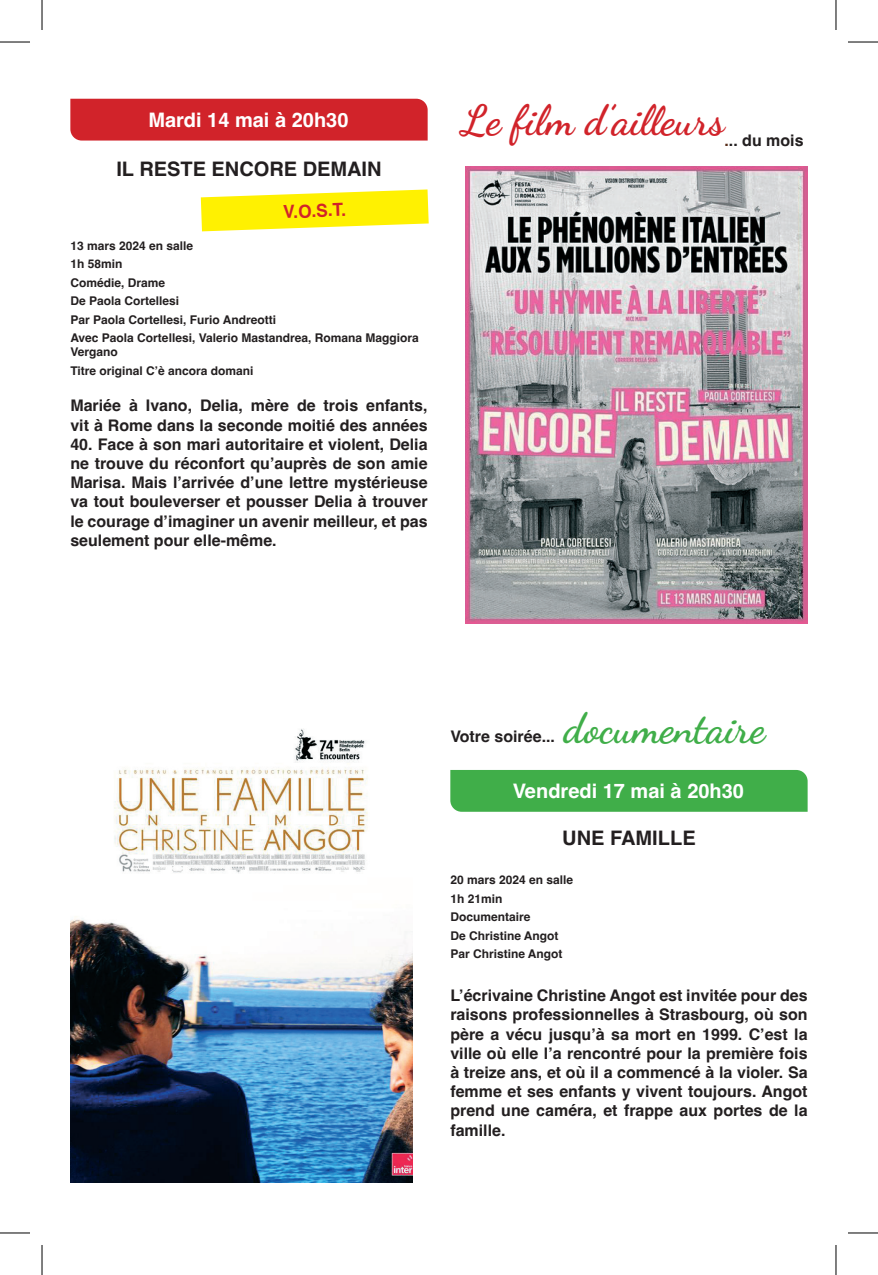
<style>
.page{position:relative;width:878px;height:1275px;background:#fff}
.page>*{position:absolute;margin:0;border:0;box-sizing:border-box;transform-origin:0 0}
.t1{font:700 42px "Dancing Script";color:#d1232a}
.t2{font:700 42px "Dancing Script";color:#40ae49}
.t3{font:700 20px "Helvetica";color:#fff}
.t4{font:700 20px "Helvetica";color:#231f20}
.t5{font:700 18px "Helvetica";color:#d1232a;scale:.96 1}
.t6{font:700 16px/19.2px "Helvetica";color:#231f20;text-align:justify}
.t7{font:700 12px/18.6px "Helvetica";color:#231f20}
.s1{color:#582c18}
</style>
<div class="page">
<div style="left:70px;top:99px;width:358px;height:42px;background:#d1232a"></div>
<img style="left:465px;top:167px;width:342px;height:456px">
<svg style="left:201px;top:189px;width:228px;height:42px"></svg>
<div style="left:450px;top:770px;width:357px;height:41px;background:#40ae49"></div>
<img style="left:70px;top:729px;width:343px;height:453px">
<hr style="left:0;top:42px;width:30px;height:1px;background:#000">
<hr style="left:848px;top:42px;width:30px;height:1px;background:#000">
<hr style="left:0;top:1232px;width:30px;height:1px;background:#000">
<hr style="left:848px;top:1232px;width:30px;height:1px;background:#000">
<hr style="left:42px;top:0;width:1px;height:30px;background:#000">
<hr style="left:42px;top:1245px;width:1px;height:30px;background:#000">
<hr style="left:835px;top:0;width:1px;height:30px;background:#000">
<hr style="left:835px;top:1245px;width:1px;height:30px;background:#000">
<p class="t3" style="left:148px;top:108px;width:202px">Mardi 14 mai à 20h30</p>
<p class="t4" style="left:116px;top:157px;width:267px">IL RESTE ENCORE DEMAIN</p>
<p class="t5" style="left:283px;top:201px;width:67px;rotate:-2deg">V.O.S.T.</p>
<p class="t7" style="left:70px;top:237px;width:350px">13 mars 2024 en salle<br>1h 58min<br>Comédie, Drame<br>De Paola Cortellesi<br>Par Paola Cortellesi, Furio Andreotti<br>Avec Paola Cortellesi, Valerio Mastandrea, Romana Maggiora</p>
<p class="t7" style="left:70px;top:344px;width:185px">Vergano<br>Titre original C’è ancora domani</p>
<p class="t6" style="left:70px;top:398px;width:359px">Mariée à Ivano, Delia, mère de trois enfants, vit à Rome dans la seconde moitié des années</p>
<p class="t6" style="left:70px;top:436px;width:359px">40. Face à son mari autoritaire et violent, Delia ne trouve du réconfort qu’auprès de son amie Marisa. Mais l’arrivée d’une lettre mystérieuse va tout bouleverser et pousser Delia à trouver le courage d’imaginer un avenir meilleur, et pas seulement pour elle-même.</p>
<h1 class="t1" style="left:462px;top:94px;width:264px">Le film d’ailleurs</h1>
<p class="t6" style="left:724px;top:133px;width:81px"><span class="s1">.</span>.. du mois</p>
<h1 class="t2" style="left:564px;top:702px;width:203px">documentaire</h1>
<p class="t3" style="left:513px;top:779px;width:233px">Vendredi 17 mai à 20h30</p>
<p class="t6" style="left:450px;top:728px;width:106px">Votre soirée...</p>
<p class="t4" style="left:562px;top:826px;width:135px">UNE FAMILLE</p>
<p class="t7" style="left:450px;top:872px;width:124px">20 mars 2024 en salle<br>1h 21min<br>Documentaire<br>De Christine Angot<br>Par Christine Angot</p>
<p class="t6" style="left:450px;top:987px;width:359px">L’écrivaine Christine Angot est invitée pour des raisons professionnelles à Strasbourg, où son père a vécu jusqu’à sa mort en 1999. C’est la ville où elle l’a rencontré pour la première fois à treize ans, et où il a commencé à la violer. Sa femme et ses enfants y vivent toujours. Angot prend une caméra, et frappe aux portes de la famille.</p>
</div>
